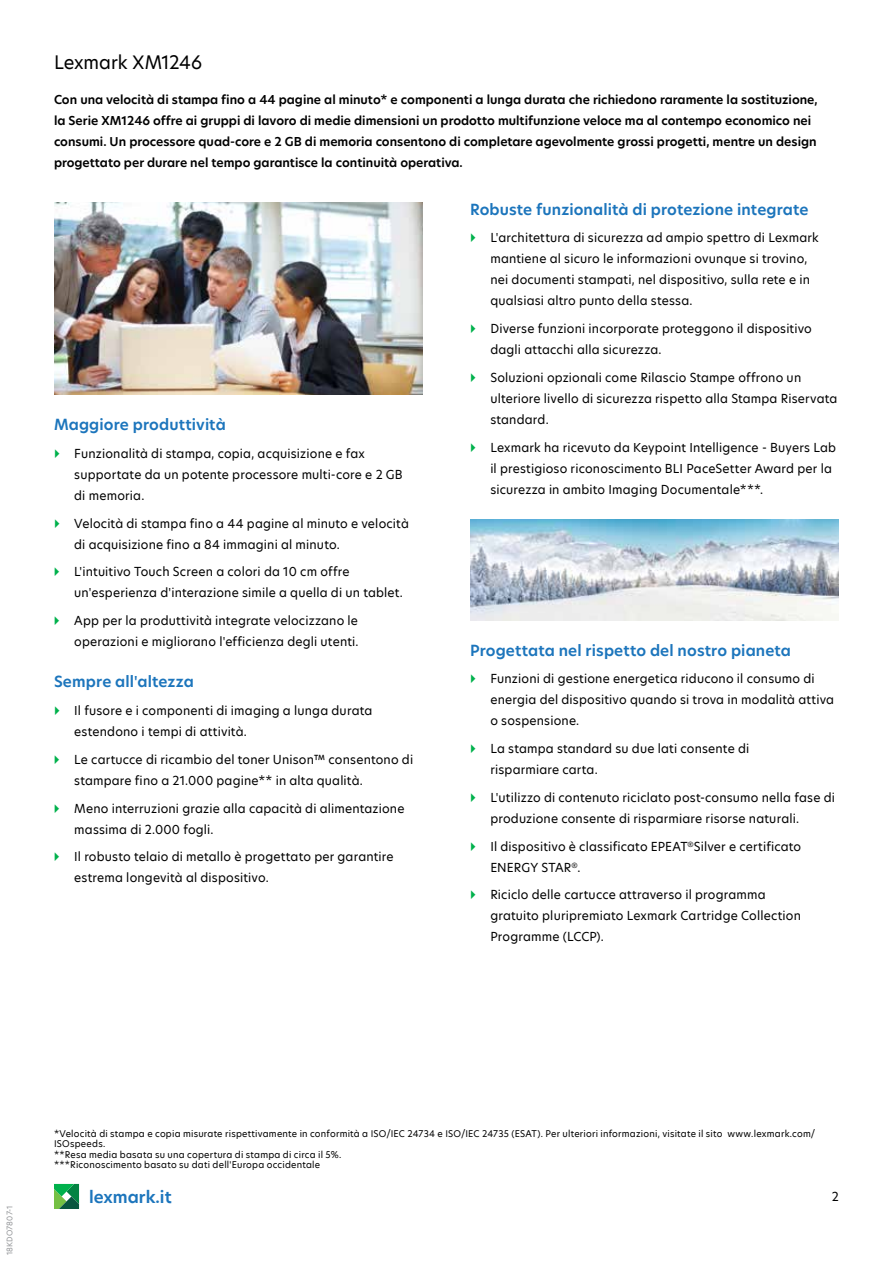
<style>
.page{position:relative;width:893px;height:1263px;background:#fff}
.page>*{position:absolute;margin:0;border:0;box-sizing:border-box;transform-origin:0 0}
.t1{font:18px "TP Hero";letter-spacing:-.005em;color:#000}
.t2{font:600 16.5px "TP Hero";color:#1c75bc}
.t3{font:600 15px "TP Hero";letter-spacing:.005em;color:#1c75bc}
.t4{font:12px/21px "TP Hero";letter-spacing:.015em;color:#000}
.t5{font:600 12px/21px "TP Hero";color:#000}
.t6{font:9px/10.5px "TP Hero";letter-spacing:.025em;color:#000}
.t7{font:7.5px "TP Hero";letter-spacing:.015em;color:#939598}
</style>
<div class="page">
<svg style="left:54px;top:1184px;width:25px;height:25px"></svg>
<img style="left:54px;top:202px;width:369px;height:193px">
<img style="left:470px;top:520px;width:369px;height:100px">
<h1 class="t1" style="left:54px;top:50px;width:150px">Lexmark XM1246</h1>
<p class="t5" style="left:54px;top:89px;width:765px">Con una velocità di stampa fino a 44 pagine al minuto* e componenti a lunga durata che richiedono raramente la sostituzione, la Serie XM1246 offre ai gruppi di lavoro di medie dimensioni un prodotto multifunzione veloce ma al contempo economico nei consumi. Un processore quad-core e 2 GB di memoria consentono di completare agevolmente grossi progetti, mentre un design progettato per durare nel tempo garantisce la continuità operativa.</p>
<p class="t3" style="left:54px;top:414px;width:173px">Maggiore produttività</p>
<p class="t4" style="left:74px;top:443px;width:330px">Funzionalità di stampa, copia, acquisizione e fax supportate da un potente processore multi-core e 2 GB di memoria.</p>
<p class="t4" style="left:74px;top:512px;width:336px">Velocità di stampa fino a 44 pagine al minuto e velocità di acquisizione fino a 84 immagini al minuto.</p>
<p class="t4" style="left:74px;top:561px;width:330px">L'intuitivo Touch Screen a colori da 10 cm offre un'esperienza d'interazione simile a quella di un tablet.</p>
<p class="t4" style="left:74px;top:610px;width:286px">App per la produttività integrate velocizzano le operazioni e migliorano l'efficienza degli utenti.</p>
<p class="t3" style="left:54px;top:671px;width:141px">Sempre all'altezza</p>
<p class="t4" style="left:74px;top:700px;width:300px">Il fusore e i componenti di imaging a lunga durata estendono i tempi di attività.</p>
<p class="t4" style="left:74px;top:749px;width:340px">Le cartucce di ricambio del toner Unison™ consentono di stampare fino a 21.000 pagine** in alta qualità.</p>
<p class="t4" style="left:74px;top:797px;width:332px">Meno interruzioni grazie alla capacità di alimentazione massima di 2.000 fogli.</p>
<p class="t4" style="left:74px;top:846px;width:321px">Il robusto telaio di metallo è progettato per garantire estrema longevità al dispositivo.</p>
<p class="t3" style="left:470px;top:199px;width:340px">Robuste funzionalità di protezione integrate</p>
<p class="t4" style="left:490px;top:227px;width:330px">L'architettura di sicurezza ad ampio spettro di Lexmark mantiene al sicuro le informazioni ovunque si trovino, nei documenti stampati, nel dispositivo, sulla rete e in qualsiasi altro punto della stessa.</p>
<p class="t4" style="left:490px;top:318px;width:323px">Diverse funzioni incorporate proteggono il dispositivo dagli attacchi alla sicurezza.</p>
<p class="t4" style="left:490px;top:367px;width:349px">Soluzioni opzionali come Rilascio Stampe offrono un ulteriore livello di sicurezza rispetto alla Stampa Riservata standard.</p>
<p class="t4" style="left:490px;top:436px;width:347px">Lexmark ha ricevuto da Keypoint Intelligence - Buyers Lab il prestigioso riconoscimento BLI PaceSetter Award per la sicurezza in ambito Imaging Documentale***.</p>
<p class="t3" style="left:470px;top:640px;width:322px">Progettata nel rispetto del nostro pianeta</p>
<p class="t4" style="left:490px;top:668px;width:345px">Funzioni di gestione energetica riducono il consumo di energia del dispositivo quando si trova in modalità attiva o sospensione.</p>
<p class="t4" style="left:490px;top:738px;width:260px">La stampa standard su due lati consente di risparmiare carta.</p>
<p class="t4" style="left:490px;top:787px;width:346px">L'utilizzo di contenuto riciclato post-consumo nella fase di produzione consente di risparmiare risorse naturali.</p>
<p class="t4" style="left:490px;top:835px;width:312px">Il dispositivo è classificato EPEAT<sup>®</sup>Silver e certificato<br>ENERGY STAR<sup>®</sup>.</p>
<p class="t4" style="left:490px;top:884px;width:312px">Riciclo delle cartucce attraverso il programma gratuito pluripremiato Lexmark Cartridge Collection<br>Programme (LCCP).</p>
<p class="t7" style="left:5px;top:1255px;width:51px;rotate:-90deg">18KDO7807-1</p>
<p class="t6" style="left:54px;top:1128px;width:763px">*Velocità di stampa e copia misurate rispettivamente in conformità a ISO/IEC 24734 e ISO/IEC 24735 (ESAT). Per ulteriori informazioni, visitate il sito www.lexmark.com/ ISOspeeds.<br>**Resa media basata su una copertura di stampa di circa il 5%.<br>***Riconoscimento basato su dati dell'Europa occidentale</p>
<h2 class="t2" style="left:89px;top:1186px;width:84px">lexmark.it</h2>
<p class="t4" style="left:832px;top:1186px;width:9px">2</p>
</div>
